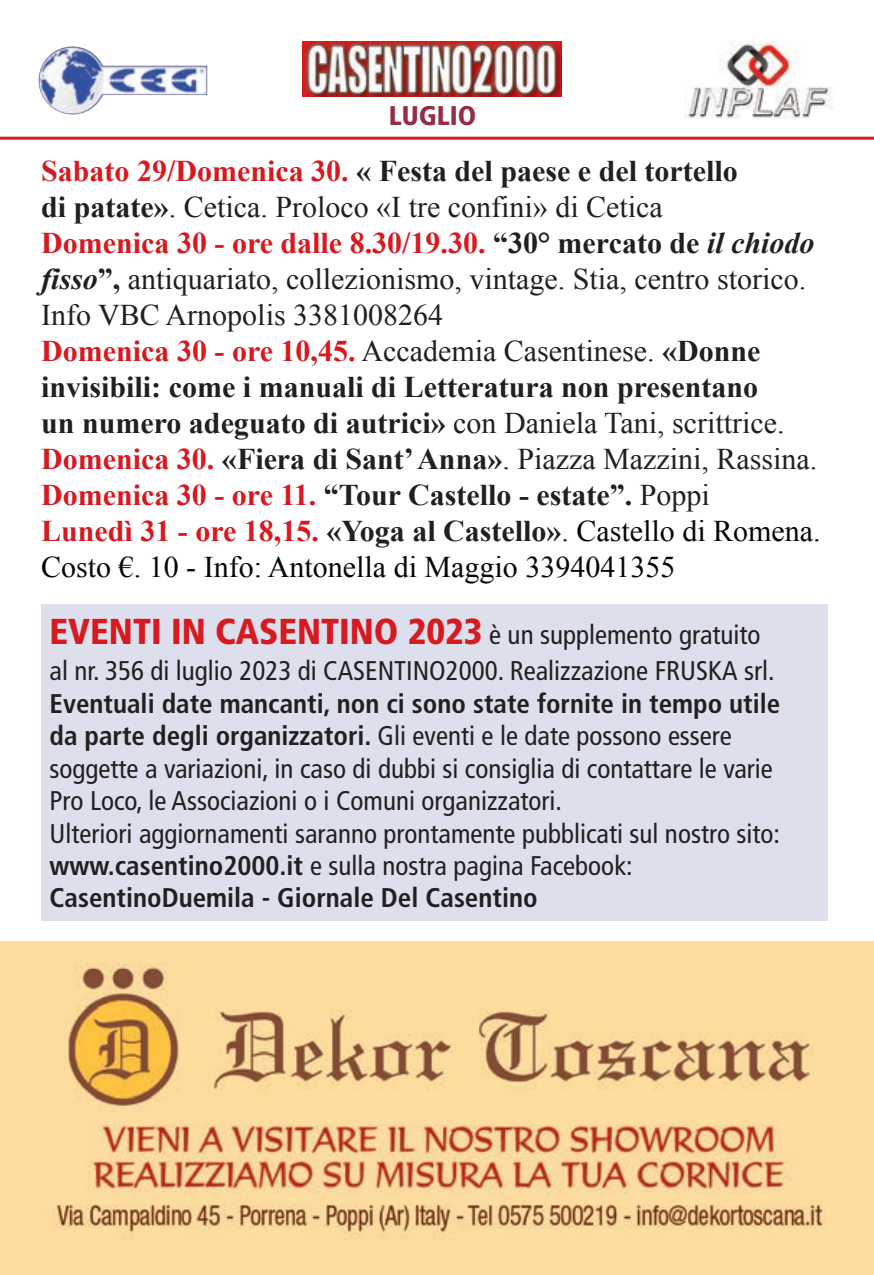
<style>
.page{position:relative;width:874px;height:1275px;background:#fff}
.page>*{position:absolute;margin:0;border:0;box-sizing:border-box;transform-origin:0 0}
.t1{font:30px/36px "Times New Roman";color:#231f20}
.t2{font:condensed 27px/32.4px "Frutiger";color:#231f20}
.t3{font:900 condensed 27px "Frutiger";color:#952e45}
.s1{font-weight:700;color:#d71920}
.s2{font-weight:700}
.s3{font-weight:700;font-style:italic}
.s4{color:#080505}
.s5{font-weight:900;font-size:36px;color:#d71920}
</style>
<div class="page">
<img style="left:302px;top:41px;width:259px;height:55px">
<img style="left:38px;top:46px;width:169px;height:69px">
<img style="left:684px;top:41px;width:149px;height:77px">
<hr style="left:0;top:137px;width:874px;height:3px;background:#d71920">
<img style="left:0;top:941px;width:874px;height:333px">
<div style="left:41px;top:604px;width:786px;height:317px;background:#dde0ec"></div>
<p class="t3" style="left:389px;top:105px;width:89px">LUGLIO</p>
<p class="t1" style="left:41px;top:153px;width:781px"><span class="s1">Sabato 29/Domenica 30.</span> <span class="s2">« Festa del paese e del tortello<br>di patate»</span>. Cetica. Proloco «I tre confini» di Cetica<br><span class="s1">Domenica 30 - ore dalle 8.30/19.30.</span> <span class="s2">“30° mercato de</span> <span class="s3">il chiodo fisso</span><span class="s2">”,</span> antiquariato, collezionismo, vintage. Stia, centro storico.<br>Info VBC Arnopolis 3381008264<br><span class="s1">Domenica 30 - ore 10,45.</span> Accademia Casentinese. <span class="s2">«Donne invisibili: come i manuali di Letteratura non presentano<br>un numero adeguato di autrici»</span> con Daniela Tani, scrittrice.<br><span class="s1">Domenica 30.</span> <span class="s2">«Fiera di Sant’ Anna»</span>. Piazza Mazzini, Rassina.<br><span class="s1">Domenica 30 - ore 11.</span> <span class="s2">“Tour Castello - estate”.</span> Poppi<br><span class="s1">Lunedì 31 - ore 18,15.</span> <span class="s2">«Yoga al Castello»</span>. <span class="s4">Castello di Romena.<br>Costo €. 10 - Info: Antonella di Maggio 3394041355</span></p>
<p class="t2" style="left:50px;top:618px;width:726px;line-height:36.3px"><span class="s5">EVENTI IN CASENTINO 2023</span> è un supplemento gratuito al nr. 356 di luglio 2023 di CASENTINO2000. Realizzazione FRUSKA srl.</p>
<p class="t2" style="left:50px;top:689px;width:732px"><span class="s2">Eventuali date mancanti, non ci sono state fornite in tempo utile da parte degli organizzatori.</span> Gli eventi e le date possono essere soggette a variazioni, in caso di dubbi si consiglia di contattare le varie Pro Loco, le Associazioni o i Comuni organizzatori.<br>Ulteriori aggiornamenti saranno prontamente pubblicati sul nostro sito: <span class="s2">www.casentino2000.it</span> e sulla nostra pagina Facebook:<br><span class="s2">CasentinoDuemila - Giornale Del Casentino</span></p>
</div>
